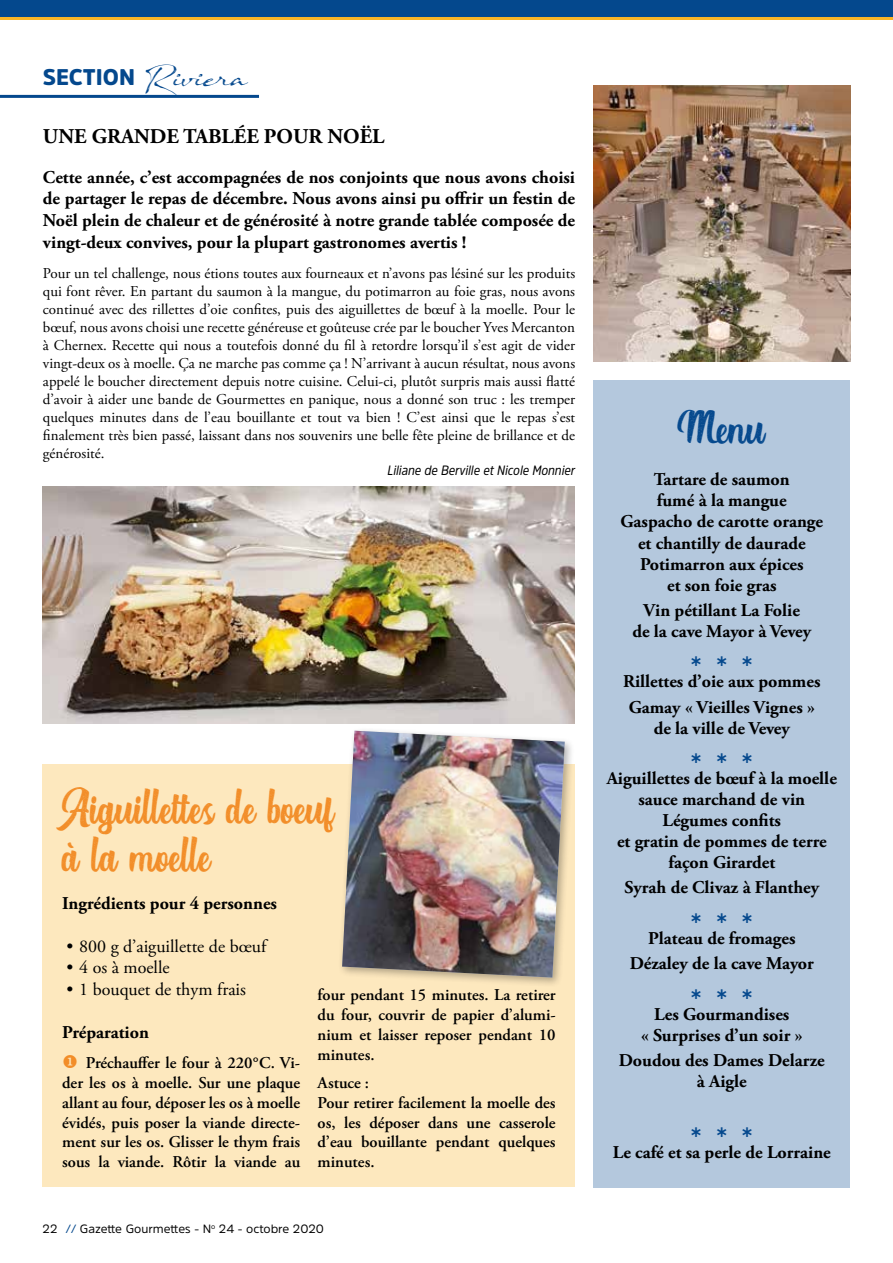
<style>
.page{position:relative;width:893px;height:1263px;background:#fff}
.page>*{position:absolute;margin:0;border:0;box-sizing:border-box;transform-origin:0 0}
.t1{font:40.5px/48.6px "Authentic Script Rough";color:#f28d28}
.t2{font:40.5px "Authentic Script Rough";color:#04488d}
.t3{font:900 22.5px "Amsi Pro";color:#04488d}
.t4{font:700 21px "Adobe Garamond Pro";color:#000}
.t5{font:700 18px/21px "Adobe Garamond Pro";color:#000;text-align:center}
.t6{font:18px "Adobe Garamond Pro";color:#000}
.t7{font:600 16.5px/19.8px "Adobe Garamond Pro";color:#000;text-align:justify}
.t8{font:15px/18px "Adobe Garamond Pro";color:#000;text-align:justify}
.t9{font:italic 13.5px "Amsi Pro Narw";color:#000}
.t10{font:12px "Amsi Pro";color:#000}
.s1{font-family:"Sand Dunes";font-weight:400;font-size:27px}
.s2{color:#f28d28}
.s3{color:#04488d}
</style>
<div class="page">
<div style="left:0;top:0;width:893px;height:19px;background:#04488d"></div>
<hr style="left:0;top:17px;width:893px;height:3px;background:#fab526">
<hr style="left:0;top:95px;width:259px;height:3px;background:#04488d">
<img style="left:43px;top:486px;width:532px;height:237px">
<img style="left:593px;top:85px;width:257px;height:276px">
<div style="left:593px;top:380px;width:257px;height:807px;background:#b4c8dd"></div>
<div style="left:43px;top:764px;width:532px;height:422px;background:#fde8be"></div>
<div style="left:338px;top:726px;width:237px;height:262px;background:#000;opacity:.3"></div>
<img style="left:342px;top:731px;width:223px;height:246px">
<h2 class="t3" style="left:43px;top:62px;width:207px">SECTION <span class="s1">Riviera</span></h2>
<h3 class="t4" style="left:43px;top:124px;width:343px">UNE GRANDE TABLÉE POUR NOËL</h3>
<p class="t5" style="left:43px;top:167px;width:534px;line-height:21.6px;text-align:justify">Cette année, c’est accompagnées de nos conjoints que nous avons choisi de partager le repas de décembre. Nous avons ainsi pu offrir un festin de Noël plein de chaleur et de générosité à notre grande tablée composée de vingt-deux convives, pour la plupart gastronomes avertis !</p>
<p class="t8" style="left:43px;top:265px;width:534px">Pour un tel challenge, nous étions toutes aux fourneaux et n’avons pas lésiné sur les produits qui font rêver. En partant du saumon à la mangue, du potimarron au foie gras, nous avons continué avec des rillettes d’oie confites, puis des aiguillettes de bœuf à la moelle. Pour le bœuf, nous avons choisi une recette généreuse et goûteuse crée par le boucher Yves Mercanton à Chernex. Recette qui nous a toutefois donné du fil à retordre lorsqu’il s’est agit de vider vingt-deux os à moelle. Ça ne marche pas comme ça ! N’arrivant à aucun résultat, nous avons appelé le boucher directement depuis notre cuisine. Celui-ci, plutôt surpris mais aussi flatté d’avoir à aider une bande de Gourmettes en panique, nous a donné son truc : les tremper quelques minutes dans de l’eau bouillante et tout va bien ! C’est ainsi que le repas s’est finalement très bien passé, laissant dans nos souvenirs une belle fête pleine de brillance et de générosité.</p>
<p class="t9" style="left:387px;top:461px;width:189px">Liliane de Berville et Nicole Monnier</p>
<h1 class="t1" style="left:62px;top:784px;width:274px">Aiguillettes de boeuf à la moelle</h1>
<p class="t5" style="left:62px;top:893px;width:216px">Ingrédients pour 4 personnes</p>
<p class="t6" style="left:66px;top:935px;width:201px">• 800 g d’aiguillette de bœuf</p>
<p class="t6" style="left:66px;top:957px;width:105px">• 4 os à moelle</p>
<p class="t6" style="left:66px;top:978px;width:181px">• 1 bouquet de thym frais</p>
<p class="t5" style="left:62px;top:1022px;width:88px">Préparation</p>
<p class="t7" style="left:62px;top:1053px;width:240px"><span class="s2">◆</span> Préchauffer le four à 220°C. Vi&shy;der les os à moelle. Sur une plaque allant au four, déposer les os à moelle évidés, puis poser la viande directe&shy;ment sur les os. Glisser le thym frais sous la viande. Rôtir la viande au</p>
<p class="t7" style="left:318px;top:985px;width:240px">four pendant 15 minutes. La retirer du four, couvrir de papier d’alumi&shy;nium et laisser reposer pendant 10 minutes.</p>
<p class="t7" style="left:318px;top:1073px;width:240px;text-align:left">Astuce :<br>Pour retirer facilement la moelle des os, les déposer dans une casserole d’eau bouillante pendant quelques minutes.</p>
<p class="t10" style="left:43px;top:1220px;width:16px">22</p>
<p class="t10" style="left:66px;top:1220px;width:260px"><span class="s3">//</span> Gazette Gourmettes - N<sup>o</sup> 24 - octobre 2020</p>
<h1 class="t2" style="left:678px;top:406px;width:89px">Menu</h1>
<p class="t5" style="left:620px;top:470px;width:204px">Tartare de saumon<br>fumé à la mangue<br>Gaspacho de carotte orange et chantilly de daurade<br>Potimarron aux épices<br>et son foie gras</p>
<p class="t5" style="left:632px;top:600px;width:180px">Vin pétillant La Folie<br>de la cave Mayor à Vevey</p>
<p class="t5" style="left:623px;top:669px;width:199px;line-height:25.2px">Rillettes d’oie aux pommes<br>Gamay « Vieilles Vignes »</p>
<p class="t5" style="left:654px;top:718px;width:138px">de la ville de Vevey</p>
<p class="t5" style="left:607px;top:768px;width:232px">Aiguillettes de bœuf à la moelle sauce marchand de vin<br>Légumes confits<br>et gratin de pommes de terre façon Girardet</p>
<p class="t5" style="left:624px;top:877px;width:196px">Syrah de Clivaz à Flanthey</p>
<p class="t5" style="left:630px;top:926px;width:186px;line-height:25.2px">Plateau de fromages<br>Dézaley de la cave Mayor</p>
<p class="t5" style="left:641px;top:1004px;width:163px">Les Gourmandises<br>« Surprises d’un soir »</p>
<p class="t5" style="left:619px;top:1050px;width:207px">Doudou des Dames Delarze à Aigle</p>
<p class="t5" style="left:613px;top:1142px;width:219px">Le café et sa perle de Lorraine</p>
</div>
